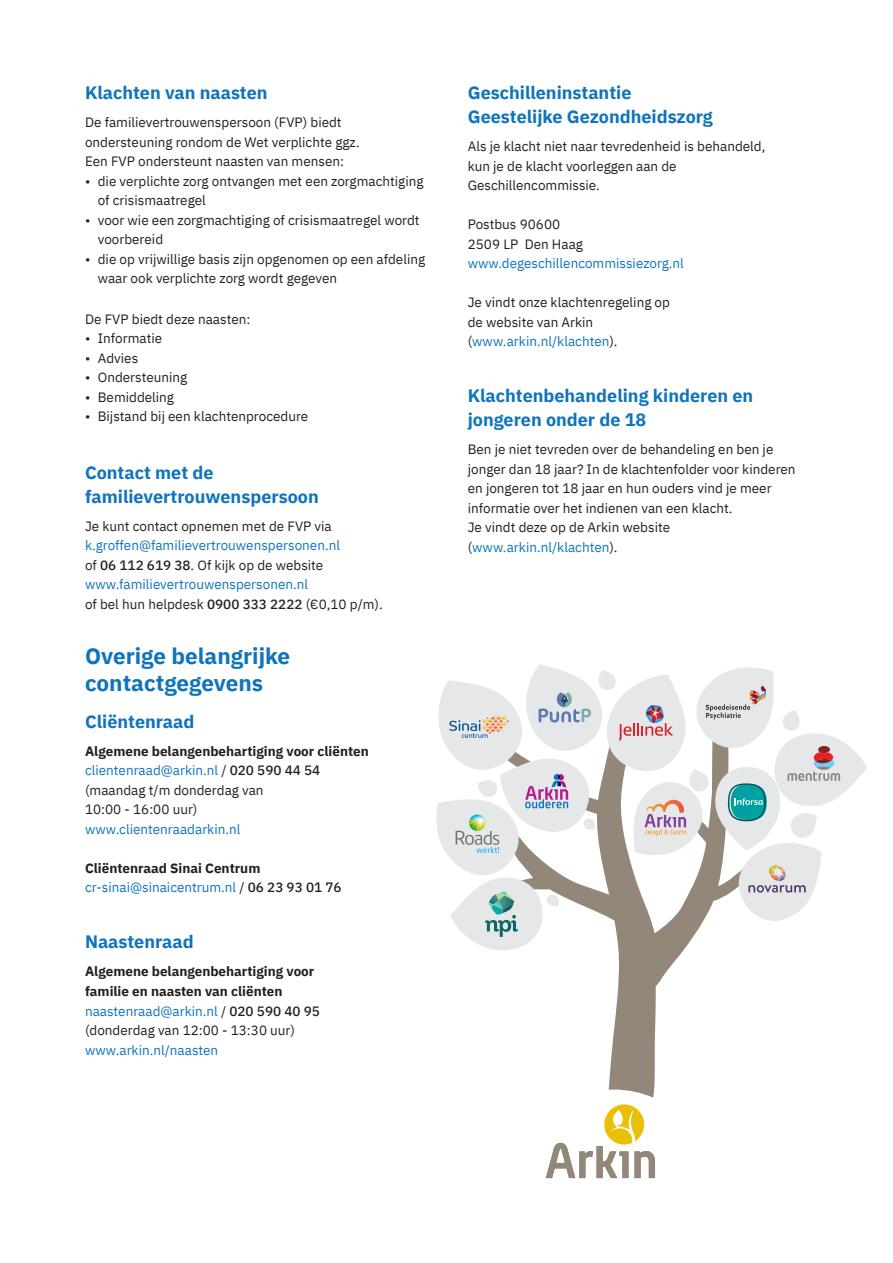
<style>
.page{position:relative;width:893px;height:1263px;background:#fff}
.page>*{position:absolute;margin:0;border:0;box-sizing:border-box;transform-origin:0 0}
.t1{font:700 22.5px/27px "IBM Plex Sans";color:#1074bc}
.t2{font:700 18px/24px "IBM Plex Sans";color:#1074bc}
.body{font:13.5px/19.5px "IBM Plex Sans";color:#231f20}
.body_z_afstand{font:13.5px/19.5px "IBM Plex Sans";color:#231f20}
.t3{font:700 13.5px/19.5px "IBM Plex Sans";color:#231f20}
.body-2{font:13.5px "IBM Plex Sans";color:#1074bc}
.body_z_afstand-2{font:13.5px "IBM Plex Sans";color:#1074bc}
.s1{color:#1074bc}
.s2{font-weight:500}
.s3{color:#231f20}
.s4{font-weight:500;color:#231f20}
</style>
<div class="page">
<svg style="left:608px;top:951px;width:75px;height:138px;fill:#938779"></svg>
<svg style="left:436px;top:664px;width:431px;height:287px"></svg>
<svg style="left:545px;top:1089px;width:110px;height:90px"></svg>
<p class="t2" style="left:85px;top:79px;width:184px">Klachten van naasten</p>
<p class="body_z_afstand" style="left:85px;top:111px;width:276px">De familievertrouwenspersoon (FVP) biedt ondersteuning rondom de Wet verplichte ggz.</p>
<p class="body_z_afstand" style="left:85px;top:150px;width:260px">Een FVP ondersteunt naasten van mensen:</p>
<p class="body" style="left:98px;top:170px;width:327px;text-indent:-13px">• die verplichte zorg ontvangen met een zorgmachtiging of crisismaatregel</p>
<p class="body" style="left:98px;top:209px;width:323px;text-indent:-13px">• voor wie een zorgmachtiging of crisismaatregel wordt voorbereid</p>
<p class="body" style="left:98px;top:248px;width:329px;text-indent:-13px">• die op vrijwillige basis zijn opgenomen op een afdeling waar ook verplichte zorg wordt gegeven</p>
<p class="body_z_afstand" style="left:85px;top:308px;width:167px">De FVP biedt deze naasten:</p>
<p class="body" style="left:85px;top:327px;width:79px">• Informatie</p>
<p class="body" style="left:85px;top:347px;width:55px">• Advies</p>
<p class="body" style="left:85px;top:366px;width:104px">• Ondersteuning</p>
<p class="body" style="left:85px;top:386px;width:91px">• Bemiddeling</p>
<p class="body" style="left:85px;top:405px;width:225px">• Bijstand bij een klachtenprocedure</p>
<p class="t2" style="left:85px;top:459px;width:235px">Contact met de familievertrouwenspersoon</p>
<p class="body" style="left:85px;top:515px;width:299px">Je kunt contact opnemen met de FVP via <span class="s1">k.groffen@familievertrouwenspersonen.nl<br></span>of <span class="s2">06 112 619 38</span>. Of kijk op de website <span class="s1">www.familievertrouwenspersonen.nl<br></span>of bel hun helpdesk <span class="s2">0900 333 2222</span> (€0,10 p/m).</p>
<p class="t1" style="left:85px;top:641px;width:207px">Overige belangrijke contactgegevens</p>
<p class="t2" style="left:85px;top:708px;width:111px">Cliëntenraad</p>
<p class="t3" style="left:85px;top:740px;width:285px">Algemene belangenbehartiging voor cliënten</p>
<p class="body_z_afstand-2" style="left:85px;top:760px;width:237px">clientenraad@arkin.nl <span class="s3">/</span> <span class="s4">020 590 44 54</span></p>
<p class="body_z_afstand" style="left:85px;top:779px;width:180px">(maandag t/m donderdag van<br>10:00 - 16:00 uur)</p>
<p class="body-2" style="left:85px;top:819px;width:157px">www.clientenraadarkin.nl</p>
<p class="t3" style="left:85px;top:857px;width:177px">Cliëntenraad Sinai Centrum</p>
<p class="body-2" style="left:85px;top:877px;width:258px">cr-sinai@sinaicentrum.nl <span class="s3">/</span> <span class="s4">06 23 93 01 76</span></p>
<p class="t2" style="left:85px;top:928px;width:110px">Naastenraad</p>
<p class="t3" style="left:85px;top:961px;width:231px">Algemene belangenbehartiging voor familie en naasten van cliënten</p>
<p class="body_z_afstand-2" style="left:85px;top:1000px;width:236px">naastenraad@arkin.nl <span class="s3">/</span> <span class="s4">020 590 40 95</span></p>
<p class="body_z_afstand" style="left:85px;top:1019px;width:212px">(donderdag van 12:00 - 13:30 uur)</p>
<p class="body-2" style="left:85px;top:1039px;width:135px">www.arkin.nl/naasten</p>
<p class="t2" style="left:468px;top:79px;width:246px">Geschilleninstantie<br>Geestelijke Gezondheidszorg</p>
<p class="body" style="left:468px;top:135px;width:299px">Als je klacht niet naar tevredenheid is behandeld, kun je de klacht voorleggen aan de<br>Geschillencommissie.</p>
<p class="body_z_afstand" style="left:468px;top:213px;width:94px">Postbus 90600</p>
<p class="body_z_afstand" style="left:468px;top:233px;width:117px">2509 LP Den Haag</p>
<p class="body-2" style="left:468px;top:253px;width:218px">www.degeschillencommissiezorg.nl</p>
<p class="body" style="left:468px;top:291px;width:204px">Je vindt onze klachtenregeling op de website van Arkin (<span class="s1">www.arkin.nl/klachten</span>).</p>
<p class="t2" style="left:468px;top:382px;width:287px">Klachtenbehandeling kinderen en jongeren onder de 18</p>
<p class="body" style="left:468px;top:439px;width:329px">Ben je niet tevreden over de behandeling en ben je jonger dan 18 jaar? In de klachtenfolder voor kinderen en jongeren tot 18 jaar en hun ouders vind je meer informatie over het indienen van een klacht.<br>Je vindt deze op de Arkin website (<span class="s1">www.arkin.nl/klachten</span>).</p>
</div>
